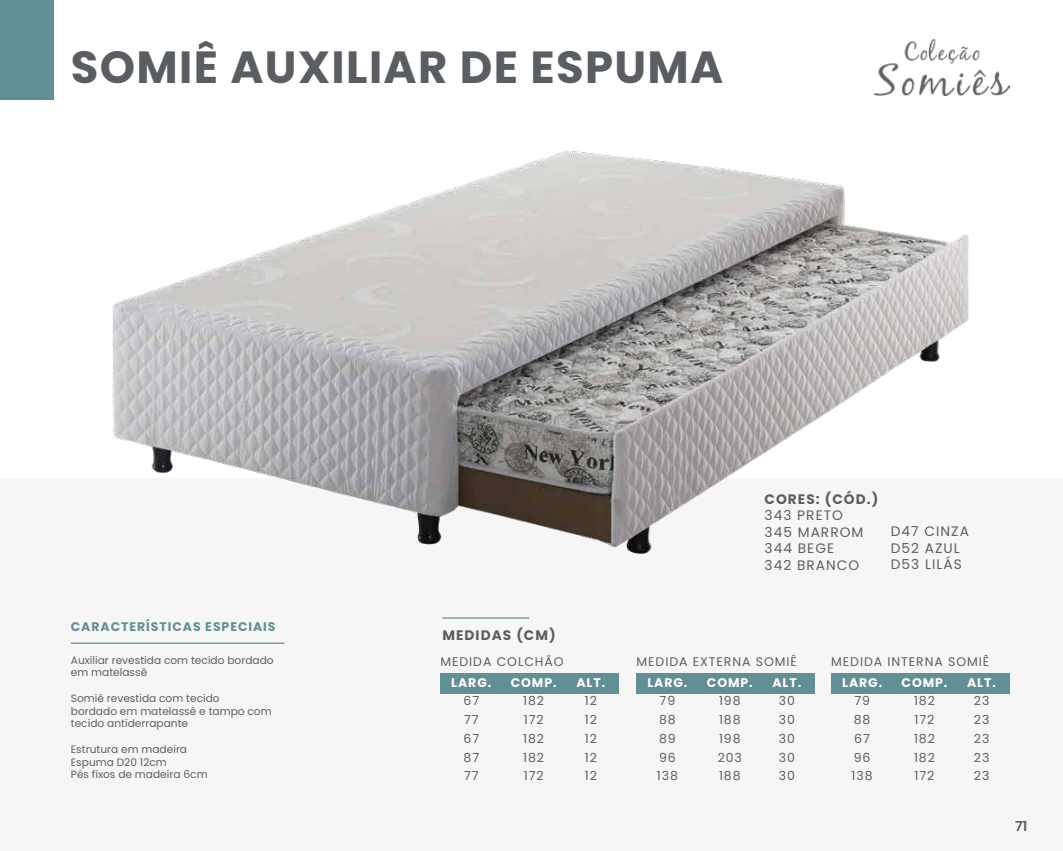
<style>
.page{position:relative;width:1063px;height:851px;background:#fff}
.page>*{position:absolute;margin:0;border:0;box-sizing:border-box;transform-origin:0 0}
.t1{font:700 45px "Poppins";letter-spacing:.03em;color:#5a5e63}
.t2{font:13.75px/16.5px "Poppins";letter-spacing:.075em;color:#5a5e63}
.t3{font:700 13.75px "Poppins";letter-spacing:.075em;color:#5a5e63}
.t4{font:600 13.75px "Poppins";color:#5a5e63}
.t5{font:12.5px/18.8px "Poppins";letter-spacing:.075em;color:#5a5e63;text-align:justify}
.t6{font:700 12.5px "Poppins";letter-spacing:.075em;color:#fff}
.t7{font:700 12.5px "Poppins";letter-spacing:.075em;color:#618f96}
.t8{font:10.62px/12.8px "Poppins";color:#5a5e63}
</style>
<div class="page">
<div style="left:0;top:478px;width:1063px;height:372px;background:#f7f6f7"></div>
<img style="left:112px;top:151px;width:857px;height:403px">
<div style="left:637px;top:673px;width:178px;height:20px;background:#618f96"></div>
<div style="left:440px;top:673px;width:179px;height:20px;background:#618f96"></div>
<div style="left:831px;top:673px;width:179px;height:20px;background:#618f96"></div>
<hr style="left:442px;top:617px;width:87px;height:1px;background:#618f96">
<div style="left:0;top:0;width:53px;height:99px;background:#618f96"></div>
<img style="left:874px;top:40px;width:136px;height:56px">
<hr style="left:71px;top:642px;width:213px;height:1px;background:#618f96">
<h1 class="t1" style="left:71px;top:41px;width:654px">SOMIÊ AUXILIAR DE ESPUMA</h1>
<p class="t7" style="left:71px;top:619px;width:206px">CARACTERÍSTICAS ESPECIAIS</p>
<p class="t8" style="left:71px;top:653px;width:204px">Auxiliar revestida com tecido bordado em matelassê</p>
<p class="t8" style="left:71px;top:691px;width:202px">Somiê revestida com tecido<br>bordado em matelassê e tampo com tecido antiderrapante</p>
<p class="t8" style="left:71px;top:742px;width:138px">Estrutura em madeira<br>Espuma D20 12cm<br>Pés fixos de madeira 6cm</p>
<p class="t3" style="left:765px;top:491px;width:115px">CORES: (CÓD.)</p>
<p class="t2" style="left:765px;top:507px;width:100px">343 PRETO<br>345 MARROM<br>344 BEGE<br>342 BRANCO</p>
<p class="t2" style="left:891px;top:523px;width:80px">D47 CINZA<br>D52 AZUL<br>D53 LILÁS</p>
<p class="t3" style="left:442px;top:627px;width:115px">MEDIDAS (CM)</p>
<p class="t5" style="left:440px;top:652px;width:125px">MEDIDA COLCHÃO</p>
<p class="t5" style="left:637px;top:652px;width:162px">MEDIDA EXTERNA SOMIÊ</p>
<p class="t5" style="left:831px;top:652px;width:160px">MEDIDA INTERNA SOMIÊ</p>
<p class="t6" style="left:647px;top:674px;width:42px">LARG.</p>
<p class="t5" style="left:657px;top:691px;width:23px;text-align:left">79<br>88<br>89<br>96<br>138</p>
<p class="t6" style="left:511px;top:674px;width:47px">COMP.</p>
<p class="t5" style="left:523px;top:691px;width:22px">182<br>172<br>182<br>182<br>172</p>
<p class="t6" style="left:707px;top:674px;width:47px">COMP.</p>
<p class="t5" style="left:718px;top:691px;width:26px">198<br>188<br>198<br>203<br>188</p>
<p class="t6" style="left:902px;top:674px;width:47px">COMP.</p>
<p class="t5" style="left:914px;top:691px;width:22px">182<br>172<br>182<br>182<br>172</p>
<p class="t6" style="left:451px;top:674px;width:42px">LARG.</p>
<p class="t5" style="left:463px;top:691px;width:17px">67<br>77<br>67<br>87<br>77</p>
<p class="t6" style="left:842px;top:674px;width:42px">LARG.</p>
<p class="t5" style="left:852px;top:691px;width:23px;text-align:left">79<br>88<br>67<br>96<br>138</p>
<p class="t6" style="left:576px;top:674px;width:30px">ALT.</p>
<p class="t5" style="left:585px;top:691px;width:14px">12<br>12<br>12<br>12<br>12</p>
<p class="t6" style="left:772px;top:674px;width:30px">ALT.</p>
<p class="t5" style="left:779px;top:691px;width:18px">30<br>30<br>30<br>30<br>30</p>
<p class="t6" style="left:967px;top:674px;width:30px">ALT.</p>
<p class="t5" style="left:974px;top:691px;width:17px">23<br>23<br>23<br>23<br>23</p>
<p class="t4" style="left:1015px;top:817px;width:14px">71</p>
</div>
